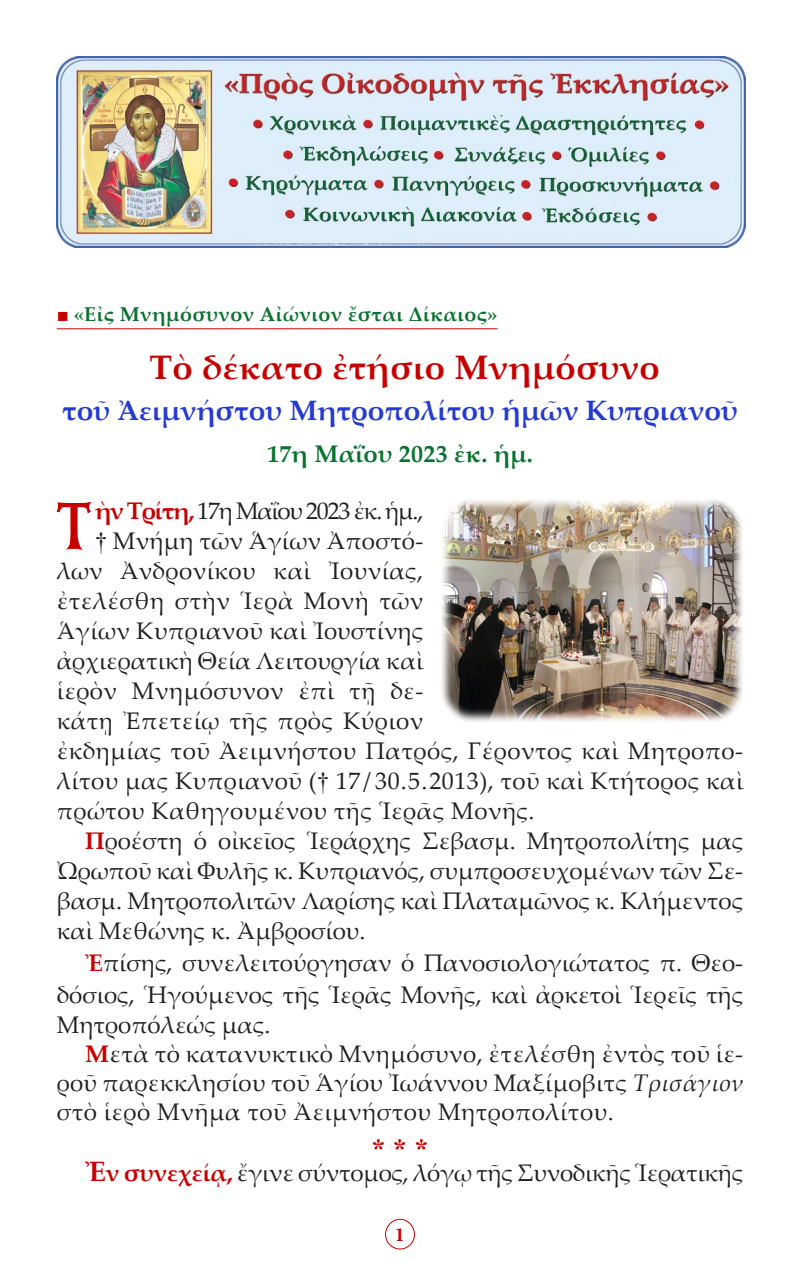
<style>
.page{position:relative;width:800px;height:1270px;background:#fff}
.page>*{position:absolute;margin:0;border:0;box-sizing:border-box;transform-origin:0 0}
.t1{font:66.6px "BYZIMAK";color:#c80000}
.t2{font:700 34px "Palatino Linotype";letter-spacing:.01em;color:#c80000}
.t3{font:700 28px "Palatino Linotype";color:#253ad0}
.Asteriskoi{font:28px "CTOS New Times Bold Test 1";color:#c80000}
.t4{font:24px/30px "Palatino Linotype";letter-spacing:.02em;color:#231f20;text-align:justify}
.t5{font:24px "Palatino Linotype";letter-spacing:-.01em;color:#231f20}
.t6{font:24px "Palatino Linotype";letter-spacing:-.05em;color:#231f20}
.t7{font:700 24px "Palatino Linotype";letter-spacing:.01em;color:#0a722f}
.t8{font:700 20px "Palatino Linotype";letter-spacing:.02em;color:#0a722f}
.t9{font:700 20px "Minion Pro";color:#c80000}
.s1{font-family:"Times New Roman";font-weight:400;color:#c80000}
.s2{font-weight:700;color:#c80000}
.s3{font-family:"CTOS New Times Roman Test 1"}
.s4{font-style:italic}
.s5{font-weight:700;font-size:28px;color:#c80000}
</style>
<div class="page">
<div style="left:385px;top:1219px;width:30px;height:30px;border:1px solid #c80000;border-radius:50%"></div>
<hr style="left:57px;top:328px;width:441px;height:1px;background:#c80000">
<img style="left:57px;top:57px;width:689px;height:191px">
<img style="left:441px;top:500px;width:302px;height:222px">
<p class="t8" style="left:57px;top:300px;width:442px"><span class="s1">■</span> «Εἰς Μνημόσυνον Αἰώνιον ἔσται Δίκαιος»</p>
<p class="t2" style="left:150px;top:343px;width:512px">Τὸ δέκατο ἐτήσιο Μνημόσυνο</p>
<p class="t3" style="left:62px;top:391px;width:677px">τοῦ Ἀειμνήστου Μητροπολίτου ἡμῶν Κυπριανοῦ</p>
<p class="t7" style="left:267px;top:437px;width:267px">17η Μαΐου 2023 ἐκ. ἡμ.</p>
<p class="t1" style="left:55px;top:486px;width:40px">Τ</p>
<p class="t6" style="left:95px;top:494px;width:330px"><span class="s2">ὴν Τρίτη,</span> 17η Μαΐου 2023 ἐκ. ἡμ.,</p>
<p class="t4" style="left:57px;top:525px;width:688px;text-align:left;text-indent:38px"><span class="s3">†</span> Μνήμη τῶν Ἁγίων Ἀποστό-<br>λων Ἀνδρονίκου καὶ Ἰουνίας,<br>ἐτελέσθη στὴν Ἱερὰ Μονὴ τῶν<br>Ἁγίων Κυπριανοῦ καὶ Ἰουστίνης<br>ἀρχιερατικὴ Θεία Λειτουργία καὶ<br>ἱερὸν Μνημόσυνον ἐπὶ τῇ δε-<br>κάτῃ Ἐπετείῳ τῆς πρὸς Κύριον<br>ἐκδημίας τοῦ Ἀειμνήστου Πατρός, Γέροντος καὶ Μητροπο&shy;λίτου μας Κυπριανοῦ (<span class="s3">†</span> 17/ 30.5.2013), τοῦ καὶ Κτήτορος καὶ πρώτου Καθηγουμένου τῆς Ἱερᾶς Μονῆς.</p>
<p class="t4" style="left:57px;top:825px;width:688px;text-indent:28px"><span class="s2">Π</span>ροέστη ὁ οἰκεῖος Ἱεράρχης Σεβασµ. Μητροπολίτης μας Ὠρωποῦ καὶ Φυλῆς κ. Κυπριανός, συμπροσευχομένων τῶν Σε&shy;βασμ. Μητροπολιτῶν Λαρίσης καὶ Πλαταμῶνος κ. Κλήμεντος καὶ Μεθώνης κ. Ἀμβροσίου.</p>
<p class="t4" style="left:57px;top:947px;width:688px;line-height:31px;text-indent:28px"><span class="s2">Ἐ</span>πίσης, συνελειτούργησαν ὁ Πανοσιολογιώτατος π. Θεο&shy;δόσιος, Ἡγούμενος τῆς Ἱερᾶς Μονῆς, καὶ ἀρκετοὶ Ἱερεῖς τῆς Μητροπόλεώς μας.</p>
<p class="t4" style="left:57px;top:1039px;width:688px;line-height:28.8px;text-indent:28px"><span class="s2">Μ</span>ετὰ τὸ κατανυκτικὸ Μνημόσυνο, ἐτελέσθη ἐντὸς τοῦ ἱε&shy;ροῦ παρεκκλησίου τοῦ Ἁγίου Ἰωάννου Μαξίμοβιτς <span class="s4">Τρισάγιον </span>στὸ ἱερὸ Μνῆμα τοῦ Ἀειμνήστου Μητροπολίτου.</p>
<p class="Asteriskoi" style="left:371px;top:1133px;width:59px">* * *</p>
<p class="t5" style="left:85px;top:1156px;width:660px"><span class="s5">Ἐ</span><span class="s2">ν συνεχείᾳ,</span> ἔγινε σύντομος, λόγῳ τῆς Συνοδικῆς Ἱερατικῆς</p>
<p class="t9" style="left:395px;top:1220px;width:11px">1</p>
</div>
